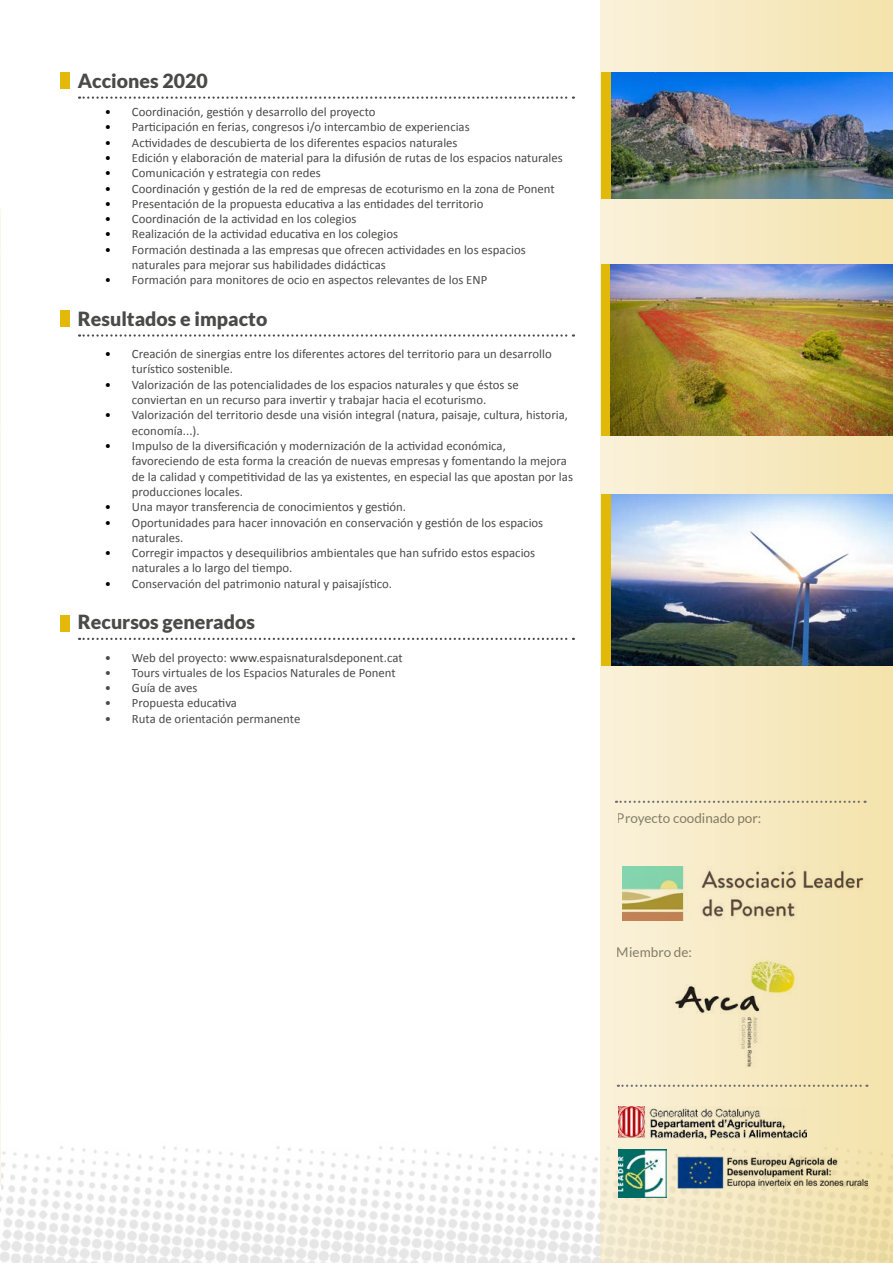
<style>
.page{position:relative;width:893px;height:1263px;background:#fff}
.page>*{position:absolute;margin:0;border:0;box-sizing:border-box;transform-origin:0 0}
.t1{font:900 19.5px "Lato";color:#4a4a49}
.t2{font:13.5px "Lato";color:#87867f}
.t3{font:12.75px/15.3px "Calibri";color:#4a4a49}
.s1{color:#000}
</style>
<div class="page">
<img style="left:0;top:1123px;width:601px;height:140px">
<div style="left:601px;top:0;width:292px;height:1263px;background:linear-gradient(to right,#f8f0d9,#f2e2ab)"></div>
<svg style="left:618px;top:1084px;width:249px;height:3px"></svg>
<svg style="left:616px;top:801px;width:250px;height:2px"></svg>
<img style="left:678px;top:1157px;width:190px;height:31px">
<img style="left:619px;top:1106px;width:187px;height:33px">
<img style="left:619px;top:1150px;width:47px;height:48px">
<img style="left:610px;top:73px;width:283px;height:126px">
<div style="left:601px;top:72px;width:9px;height:127px;background:#e2b908"></div>
<div style="left:601px;top:264px;width:9px;height:172px;background:#e2b908"></div>
<img style="left:667px;top:954px;width:143px;height:120px">
<img style="left:610px;top:264px;width:283px;height:172px">
<img style="left:610px;top:494px;width:283px;height:171px">
<div style="left:601px;top:494px;width:9px;height:171px;background:#e2b908"></div>
<img style="left:623px;top:866px;width:249px;height:54px">
<hr style="left:0;top:207px;width:1px;height:986px;background:#fff">
<svg style="left:0;top:208px;width:1px;height:979px"></svg>
<svg style="left:79px;top:96px;width:495px;height:3px"></svg>
<svg style="left:79px;top:334px;width:495px;height:3px"></svg>
<svg style="left:79px;top:638px;width:495px;height:2px"></svg>
<div style="left:60px;top:72px;width:10px;height:16px;background:#e2b908"></div>
<div style="left:60px;top:310px;width:10px;height:17px;background:#e2b908"></div>
<div style="left:60px;top:615px;width:10px;height:16px;background:#e2b908"></div>
<h1 class="t1" style="left:78px;top:69px;width:131px">Acciones 2020</h1>
<p class="t3" style="left:105px;top:104px;width:272px"><span class="s1">•</span> Coordinación, gestión y desarrollo del proyecto</p>
<p class="t3" style="left:105px;top:119px;width:366px"><span class="s1">•</span> Participación en ferias, congresos i/o intercambio de experiencias</p>
<p class="t3" style="left:105px;top:135px;width:354px"><span class="s1">•</span> Actividades de descubierta de los diferentes espacios naturales</p>
<p class="t3" style="left:105px;top:150px;width:459px"><span class="s1">•</span> Edición y elaboración de material para la difusión de rutas de los espacios naturales</p>
<p class="t3" style="left:105px;top:165px;width:217px"><span class="s1">•</span> Comunicación y estrategia con redes</p>
<p class="t3" style="left:105px;top:181px;width:451px"><span class="s1">•</span> Coordinación y gestión de la red de empresas de ecoturismo en la zona de Ponent</p>
<p class="t3" style="left:105px;top:196px;width:380px"><span class="s1">•</span> Presentación de la propuesta educativa a las entidades del territorio</p>
<p class="t3" style="left:105px;top:211px;width:253px"><span class="s1">•</span> Coordinación de la actividad en los colegios</p>
<p class="t3" style="left:105px;top:227px;width:295px"><span class="s1">•</span> Realización de la actividad educativa en los colegios</p>
<p class="t3" style="left:132px;top:242px;width:395px;text-indent:-27px"><span class="s1">•</span> Formación destinada a las empresas que ofrecen actividades en los espacios naturales para mejorar sus habilidades didácticas</p>
<p class="t3" style="left:105px;top:272px;width:384px"><span class="s1">•</span> Formación para monitores de ocio en aspectos relevantes de los ENP</p>
<h1 class="t1" style="left:78px;top:307px;width:191px">Resultados e impacto</h1>
<p class="t3" style="left:132px;top:346px;width:421px;text-indent:-27px"><span class="s1">•</span> Creación de sinergias entre los diferentes actores del territorio para un desarrollo turístico sostenible.</p>
<p class="t3" style="left:105px;top:377px;width:415px;text-align:center"><span class="s1">•</span> Valorización de las potencialidades de los espacios naturales y que éstos se conviertan en un recurso para invertir y trabajar hacia el ecoturismo.</p>
<p class="t3" style="left:132px;top:408px;width:438px;text-indent:-27px"><span class="s1">•</span> Valorización del territorio desde una visión integral (natura, paisaje, cultura, historia, economía...).</p>
<p class="t3" style="left:132px;top:438px;width:442px;text-indent:-27px"><span class="s1">•</span> Impulso de la diversificación y modernización de la actividad económica, favoreciendo de esta forma la creación de nuevas empresas y fomentando la mejora de la calidad y competitividad de las ya existentes, en especial las que apostan por las producciones locales.</p>
<p class="t3" style="left:105px;top:499px;width:303px"><span class="s1">•</span> Una mayor transferencia de conocimientos y gestión.</p>
<p class="t3" style="left:132px;top:515px;width:413px;text-indent:-27px"><span class="s1">•</span> Oportunidades para hacer innovación en conservación y gestión de los espacios naturales.</p>
<p class="t3" style="left:132px;top:545px;width:405px;text-indent:-27px"><span class="s1">•</span> Corregir impactos y desequilibrios ambientales que han sufrido estos espacios naturales a lo largo del tiempo.</p>
<p class="t3" style="left:105px;top:576px;width:289px"><span class="s1">•</span> Conservación del patrimonio natural y paisajístico.</p>
<h1 class="t1" style="left:78px;top:611px;width:178px">Recursos generados</h1>
<p class="t3" style="left:105px;top:650px;width:299px">• Web del proyecto: www.espaisnaturalsdeponent.cat</p>
<p class="t3" style="left:105px;top:665px;width:292px">• Tours virtuales de los Espacios Naturales de Ponent</p>
<p class="t3" style="left:105px;top:680px;width:94px">• Guía de aves</p>
<p class="t3" style="left:105px;top:696px;width:134px">• Propuesta educativa</p>
<p class="t3" style="left:105px;top:711px;width:197px">• Ruta de orientación permanente</p>
<p class="t2" style="left:617px;top:810px;width:146px">Proyecto coodinado por:</p>
<p class="t2" style="left:617px;top:944px;width:77px">Miembro de:</p>
</div>
